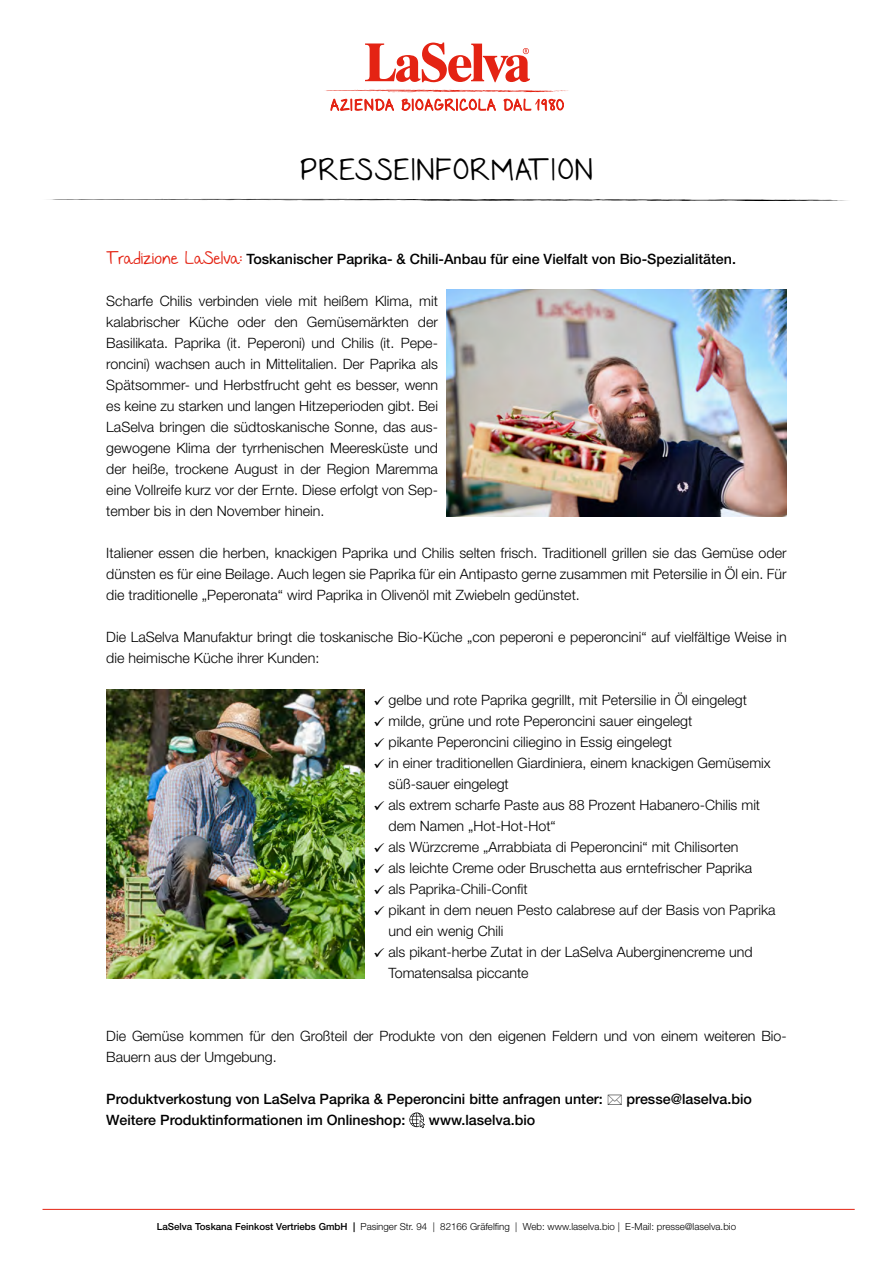
<style>
.page{position:relative;width:893px;height:1263px;background:#fff}
.page>*{position:absolute;margin:0;border:0;box-sizing:border-box;transform-origin:0 0}
.t1{font:24px "Nothing You Could Say";letter-spacing:.065em;color:#000}
.t2{font:300 14.25px/21px "Helvetica Neue LT Std";color:#000}
.t3{font:500 14.25px "Helvetica Neue LT Std";color:#000}
.t4{font:300 9.75px "Helvetica Neue LT Std";color:#000}
.s1{font-family:"Nothing You Could Say";font-weight:400;color:#e42313}
.s2{font-weight:500}
</style>
<div class="page">
<svg style="left:48px;top:199px;width:800px;height:2px"></svg>
<svg style="left:325px;top:43px;width:244px;height:68px"></svg>
<hr style="left:43px;top:1209px;width:812px;height:1px;background:#e42313">
<svg style="left:409px;top:1112px;width:16px;height:16px"></svg>
<img style="left:106px;top:689px;width:259px;height:289px">
<img style="left:446px;top:289px;width:341px;height:227px">
<h1 class="t1" style="left:300px;top:151px;width:294px">PRESSEINFORMATION</h1>
<p class="t3" style="left:106px;top:250px;width:631px"><span class="s1">Tradizione LaSelva:</span> Toskanischer Paprika- &amp; Chili-Anbau für eine Vielfalt von Bio-Spezialitäten.</p>
<p class="t2" style="left:106px;top:290px;width:333px;text-align:justify">Scharfe Chilis verbinden viele mit heißem Klima, mit kalabrischer Küche oder den Gemüsemärkten der Basilikata. Paprika (it. Peperoni) und Chilis (it. Pepe&shy;roncini) wachsen auch in Mittelitalien. Der Paprika als Spätsommer- und Herbstfrucht geht es besser, wenn es keine zu starken und langen Hitzeperioden gibt. Bei LaSelva bringen die südtoskanische Sonne, das aus&shy;gewogene Klima der tyrrhenischen Meeresküste und der heiße, trockene August in der Region Maremma eine Vollreife kurz vor der Ernte. Diese erfolgt von Sep&shy;tember bis in den November hinein.</p>
<p class="t2" style="left:106px;top:542px;width:682px;text-align:justify">Italiener essen die herben, knackigen Paprika und Chilis selten frisch. Traditionell grillen sie das Gemüse oder dünsten es für eine Beilage. Auch legen sie Paprika für ein Antipasto gerne zusammen mit Petersilie in Öl ein. Für die traditionelle „Peperonata“ wird Paprika in Olivenöl mit Zwiebeln gedünstet.</p>
<p class="t2" style="left:106px;top:626px;width:682px">Die LaSelva Manufaktur bringt die toskanische Bio-Küche „con peperoni e peperoncini“ auf vielfältige Weise in die heimische Küche ihrer Kunden:</p>
<p class="t2" style="left:373px;top:689px;width:375px">✓ gelbe und rote Paprika gegrillt, mit Petersilie in Öl eingelegt</p>
<p class="t2" style="left:373px;top:710px;width:321px">✓ milde, grüne und rote Peperoncini sauer eingelegt</p>
<p class="t2" style="left:373px;top:731px;width:300px">✓ pikante Peperoncini ciliegino in Essig eingelegt</p>
<p class="t2" style="left:388px;top:752px;width:384px;text-indent:-15px">✓ in einer traditionellen Giardiniera, einem knackigen Gemüsemix süß-sauer eingelegt</p>
<p class="t2" style="left:388px;top:794px;width:373px;text-indent:-15px">✓ als extrem scharfe Paste aus 88 Prozent Habanero-Chilis mit dem Namen „Hot-Hot-Hot“</p>
<p class="t2" style="left:373px;top:836px;width:367px">✓ als Würzcreme „Arrabbiata di Peperoncini“ mit Chilisorten</p>
<p class="t2" style="left:373px;top:857px;width:380px">✓ als leichte Creme oder Bruschetta aus erntefrischer Paprika</p>
<p class="t2" style="left:373px;top:878px;width:156px">✓ als Paprika-Chili-Confit</p>
<p class="t2" style="left:388px;top:899px;width:388px;text-indent:-15px">✓ pikant in dem neuen Pesto calabrese auf der Basis von Paprika und ein wenig Chili</p>
<p class="t2" style="left:388px;top:941px;width:366px;text-indent:-15px">✓ als pikant-herbe Zutat in der LaSelva Auberginencreme und<br>Tomatensalsa piccante</p>
<p class="t2" style="left:106px;top:1025px;width:682px">Die Gemüse kommen für den Großteil der Produkte von den eigenen Feldern und von einem weiteren Bio-<br>Bauern aus der Umgebung.</p>
<p class="t3" style="left:106px;top:1091px;width:498px">Produktverkostung von LaSelva Paprika &amp; Peperoncini bitte anfragen unter:</p>
<p class="t3" style="left:627px;top:1091px;width:127px">presse@laselva.bio</p>
<p class="t3" style="left:106px;top:1112px;width:301px">Weitere Produktinformationen im Onlineshop:</p>
<p class="t3" style="left:429px;top:1111px;width:108px">www.laselva.bio</p>
<p class="t4" style="left:157px;top:1221px;width:581px"><span class="s2">LaSelva Toskana Feinkost Vertriebs GmbH |</span> Pasinger Str. 94 | 82166 Gräfelfing | Web: www.laselva.bio | E-Mail: presse@laselva.bio</p>
</div>
